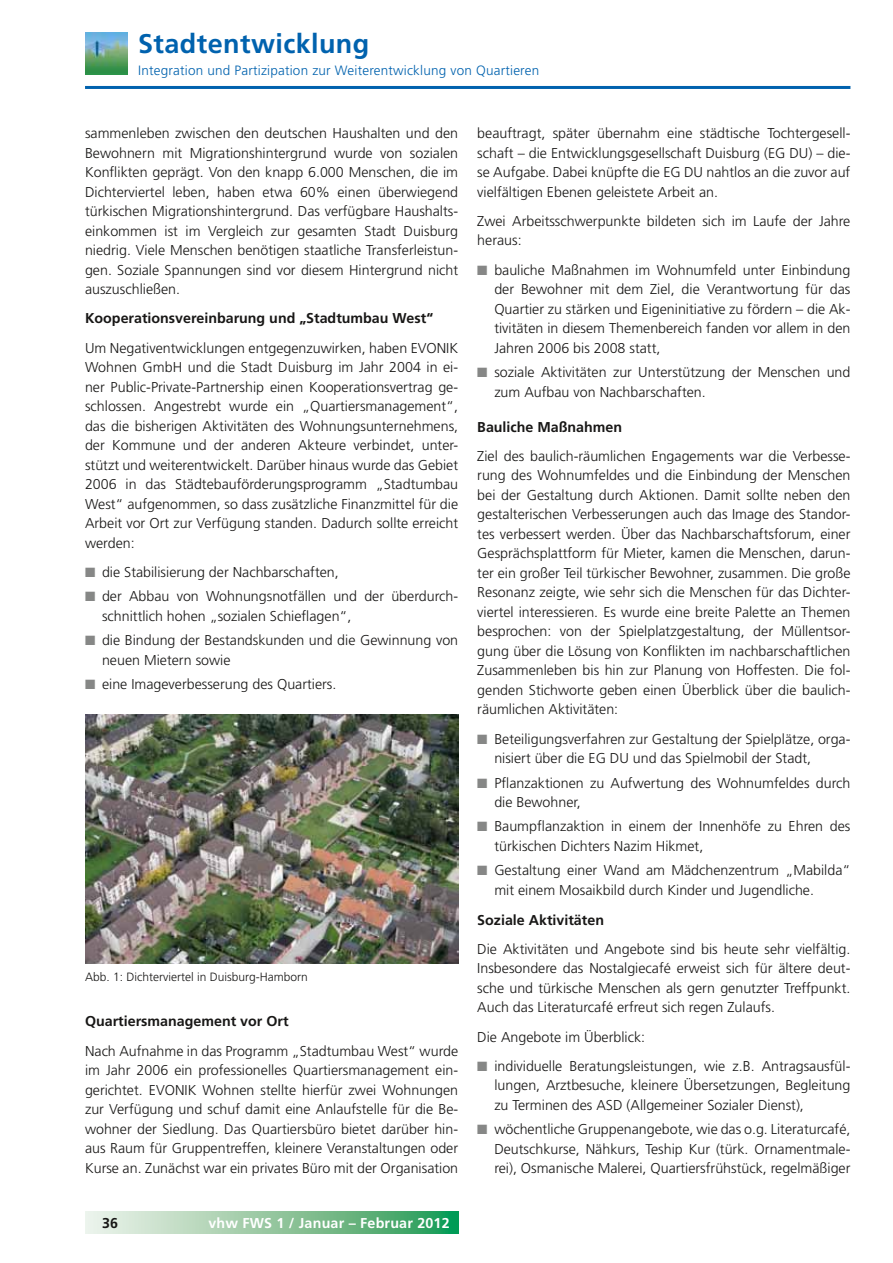
<style>
.page{position:relative;width:893px;height:1263px;background:#fff}
.page>*{position:absolute;margin:0;border:0;box-sizing:border-box;transform-origin:0 0}
.t1{font:700 27px "Frutiger LT";letter-spacing:.015em;color:#0062ae}
.t2{font:300 14.25px/19.5px "Frutiger LT";color:#181716;text-align:justify}
.t3{font:700 14.25px "Frutiger LT";color:#181716}
.t4{font:700 14.25px "Frutiger LT";letter-spacing:.015em;color:#fff}
.t5{font:300 13.5px "Frutiger LT";letter-spacing:.015em;color:#0062ae}
.t6{font:300 12px "Frutiger CE";color:#181716}
.s1{color:#868786}
</style>
<div class="page">
<hr style="left:85px;top:86px;width:765px;height:3px;background:#0062ae">
<svg style="left:85px;top:1212px;width:373px;height:21px;background:#8dc69f"></svg>
<img style="left:85px;top:32px;width:42px;height:43px">
<img style="left:85px;top:714px;width:373px;height:249px">
<h1 class="t1" style="left:138px;top:28px;width:233px">Stadtentwicklung</h1>
<p class="t5" style="left:138px;top:62px;width:402px">Integration und Partizipation zur Weiterentwicklung von Quartieren</p>
<p class="t2" style="left:85px;top:124px;width:375px">sammenleben zwischen den deutschen Haushalten und den Bewohnern mit Migrationshintergrund wurde von sozialen Konflikten geprägt. Von den knapp 6.000 Menschen, die im Dichterviertel leben, haben etwa 60% einen überwiegend türkischen Migrationshintergrund. Das verfügbare Haushalts&shy;einkommen ist im Vergleich zur gesamten Stadt Duisburg niedrig. Viele Menschen benötigen staatliche Transferleistun&shy;gen. Soziale Spannungen sind vor diesem Hintergrund nicht auszuschließen.</p>
<p class="t3" style="left:85px;top:310px;width:350px">Kooperationsvereinbarung und „Stadtumbau West“</p>
<p class="t2" style="left:85px;top:338px;width:375px">Um Negativentwicklungen entgegenzuwirken, haben EVONIK Wohnen GmbH und die Stadt Duisburg im Jahr 2004 in ei&shy;ner Public-Private-Partnership einen Kooperationsvertrag ge&shy;schlossen. Angestrebt wurde ein „Quartiersmanagement“, das die bisherigen Aktivitäten des Wohnungsunternehmens, der Kommune und der anderen Akteure verbindet, unter&shy;stützt und weiterentwickelt. Darüber hinaus wurde das Gebiet 2006 in das Städtebauförderungsprogramm „Stadtumbau West“ aufgenommen, so dass zusätzliche Finanzmittel für die Arbeit vor Ort zur Verfügung standen. Dadurch sollte erreicht werden:</p>
<p class="t2" style="left:85px;top:563px;width:255px"><span class="s1">■</span> die Stabilisierung der Nachbarschaften,</p>
<p class="t2" style="left:102px;top:587px;width:358px;text-indent:-17px"><span class="s1">■</span> der Abbau von Wohnungsnotfällen und der überdurch&shy;schnittlich hohen „sozialen Schieflagen“,</p>
<p class="t2" style="left:102px;top:631px;width:358px;text-indent:-17px"><span class="s1">■</span> die Bindung der Bestandskunden und die Gewinnung von neuen Mietern sowie</p>
<p class="t2" style="left:85px;top:675px;width:253px"><span class="s1">■</span> eine Imageverbesserung des Quartiers.</p>
<p class="t6" style="left:85px;top:970px;width:224px">Abb. 1: Dichterviertel in Duisburg-Hamborn</p>
<p class="t3" style="left:85px;top:1012px;width:205px">Quartiersmanagement vor Ort</p>
<p class="t2" style="left:85px;top:1041px;width:375px">Nach Aufnahme in das Programm „Stadtumbau West“ wurde im Jahr 2006 ein professionelles Quartiersmanagement ein&shy;gerichtet. EVONIK Wohnen stellte hierfür zwei Wohnungen zur Verfügung und schuf damit eine Anlaufstelle für die Be&shy;wohner der Siedlung. Das Quartiersbüro bietet darüber hin&shy;aus Raum für Gruppentreffen, kleinere Veranstaltungen oder Kurse an. Zunächst war ein privates Büro mit der Organisation</p>
<p class="t3" style="left:102px;top:1214px;width:18px">36</p>
<p class="t4" style="left:208px;top:1214px;width:243px">vhw FWS 1 / Januar – Februar 2012</p>
<p class="t2" style="left:477px;top:124px;width:375px">beauftragt, später übernahm eine städtische Tochtergesell&shy;schaft – die Entwicklungsgesellschaft Duisburg (EG DU) – die&shy;se Aufgabe. Dabei knüpfte die EG DU nahtlos an die zuvor auf vielfältigen Ebenen geleistete Arbeit an.</p>
<p class="t2" style="left:477px;top:211px;width:375px">Zwei Arbeitsschwerpunkte bildeten sich im Laufe der Jahre heraus:</p>
<p class="t2" style="left:494px;top:260px;width:358px;text-indent:-17px"><span class="s1">■</span> bauliche Maßnahmen im Wohnumfeld unter Einbindung der Bewohner mit dem Ziel, die Verantwortung für das Quartier zu stärken und Eigeninitiative zu fördern – die Ak&shy;tivitäten in diesem Themenbereich fanden vor allem in den Jahren 2006 bis 2008 statt,</p>
<p class="t2" style="left:494px;top:363px;width:358px;text-indent:-17px"><span class="s1">■</span> soziale Aktivitäten zur Unterstützung der Menschen und zum Aufbau von Nachbarschaften.</p>
<p class="t3" style="left:477px;top:418px;width:146px">Bauliche Maßnahmen</p>
<p class="t2" style="left:477px;top:446px;width:375px">Ziel des baulich-räumlichen Engagements war die Verbesse&shy;rung des Wohnumfeldes und die Einbindung der Menschen bei der Gestaltung durch Aktionen. Damit sollte neben den gestalterischen Verbesserungen auch das Image des Standor&shy;tes verbessert werden. Über das Nachbarschaftsforum, einer Gesprächsplattform für Mieter, kamen die Menschen, darun&shy;ter ein großer Teil türkischer Bewohner, zusammen. Die große Resonanz zeigte, wie sehr sich die Menschen für das Dichter&shy;viertel interessieren. Es wurde eine breite Palette an Themen besprochen: von der Spielplatzgestaltung, der Müllentsor&shy;gung über die Lösung von Konflikten im nachbarschaftlichen Zusammenleben bis hin zur Planung von Hoffesten. Die fol&shy;genden Stichworte geben einen Überblick über die baulich&shy;räumlichen Aktivitäten:</p>
<p class="t2" style="left:494px;top:729px;width:358px;text-indent:-17px"><span class="s1">■</span> Beteiligungsverfahren zur Gestaltung der Spielplätze, orga&shy;nisiert über die EG DU und das Spielmobil der Stadt,</p>
<p class="t2" style="left:494px;top:773px;width:358px;text-indent:-17px"><span class="s1">■</span> Pflanzaktionen zu Aufwertung des Wohnumfeldes durch die Bewohner,</p>
<p class="t2" style="left:494px;top:817px;width:358px;text-indent:-17px"><span class="s1">■</span> Baumpflanzaktion in einem der Innenhöfe zu Ehren des türkischen Dichters Nazim Hikmet,</p>
<p class="t2" style="left:494px;top:861px;width:358px;text-indent:-17px"><span class="s1">■</span> Gestaltung einer Wand am Mädchenzentrum „Mabilda“ mit einem Mosaikbild durch Kinder und Jugendliche.</p>
<p class="t3" style="left:477px;top:911px;width:128px">Soziale Aktivitäten</p>
<p class="t2" style="left:477px;top:939px;width:375px">Die Aktivitäten und Angebote sind bis heute sehr vielfältig.<br>Insbesondere das Nostalgiecafé erweist sich für ältere deut&shy;sche und türkische Menschen als gern genutzter Treffpunkt.<br>Auch das Literaturcafé erfreut sich regen Zulaufs.</p>
<p class="t2" style="left:477px;top:1027px;width:169px">Die Angebote im Überblick:</p>
<p class="t2" style="left:494px;top:1056px;width:358px;text-indent:-17px"><span class="s1">■</span> individuelle Beratungsleistungen, wie z.B. Antragsausfül&shy;lungen, Arztbesuche, kleinere Übersetzungen, Begleitung zu Terminen des ASD (Allgemeiner Sozialer Dienst),</p>
<p class="t2" style="left:494px;top:1120px;width:358px;text-indent:-17px"><span class="s1">■</span> wöchentliche Gruppenangebote, wie das o.g. Literaturcafé, Deutschkurse, Nähkurs, Teship Kur (türk. Ornamentmale&shy;rei), Osmanische Malerei, Quartiersfrühstück, regelmäßiger</p>
</div>
